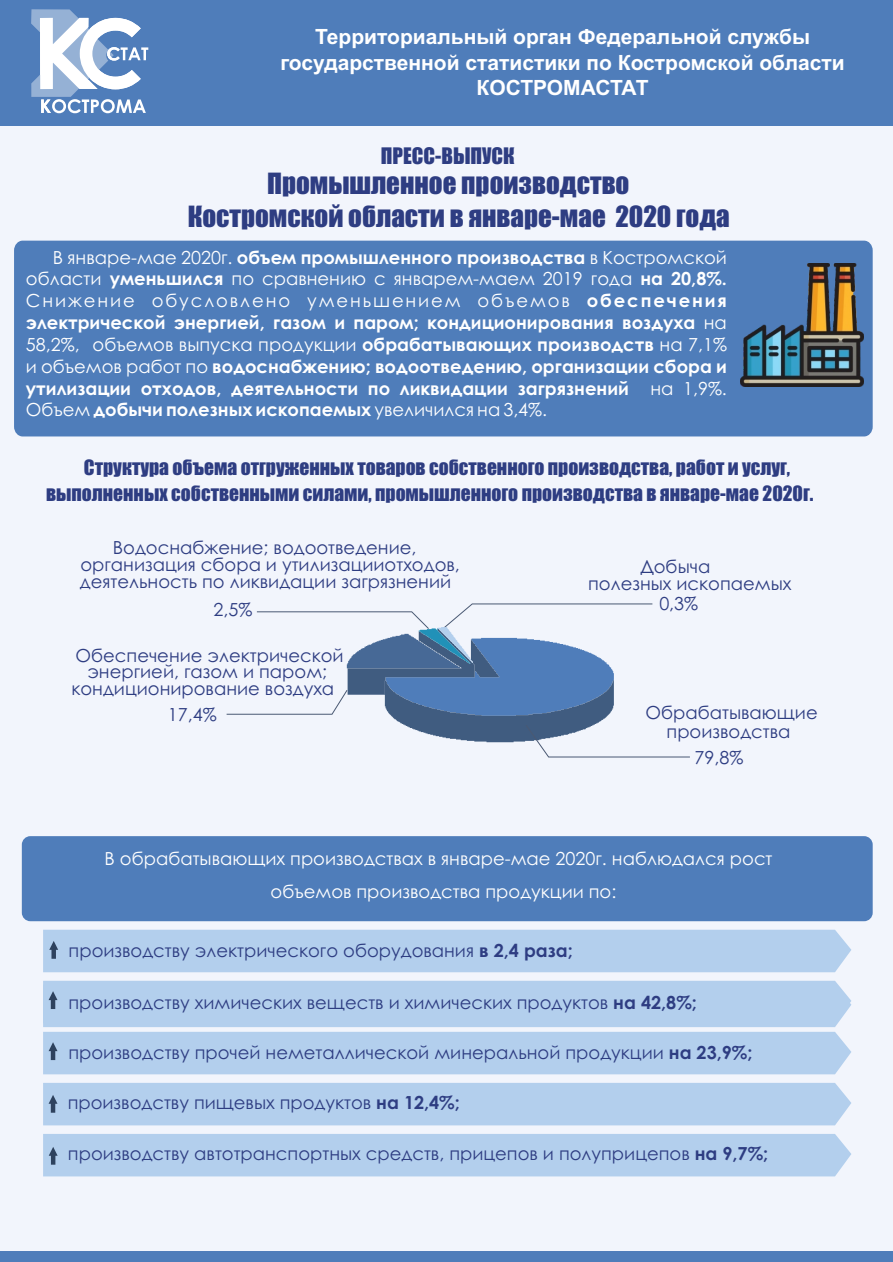
<style>
.page{position:relative;width:893px;height:1262px;background:#fff}
.page>*{position:absolute;margin:0;border:0;box-sizing:border-box;transform-origin:0 0}
.t1{font:27px/33.2px "Impact";color:#2e3d82}
.t2{font:700 21px/25.8px "Arial Cyr";color:#fff;text-align:center}
.t3{font:21px "Impact";color:#2e3d82}
.t4{font:19.5px/25.8px "Impact";color:#2e3d82}
.t5{font:18px/16.8px "Century Gothic";color:#2e3d82;text-align:center}
.t6{font:700 18px/21.8px "Century Gothic";color:#fff;text-align:justify}
.t7{font:18px/33.8px "Century Gothic";color:#fff;text-align:center}
.s1{font-weight:400}
.s2{font-weight:700}
</style>
<div class="page">
<div style="left:0;top:125px;width:893px;height:1125px;background:#f2f5fc"></div>
<div style="left:14px;top:241px;width:858px;height:195px;background:#4f7dba;border-radius:9px"></div>
<div style="left:22px;top:836px;width:850px;height:85px;background:#4f7dba;border-radius:9px"></div>
<div style="left:43px;top:929px;width:808px;height:43px;background:#b3cfed"></div>
<svg style="left:43px;top:980px;width:808px;height:94px;background:#b6d1ed"></svg>
<div style="left:1px;top:1250px;width:892px;height:11px;background:#4f7dba"></div>
<div style="left:1px;top:0;width:892px;height:126px;background:#4f7dba"></div>
<div style="left:43px;top:1083px;width:808px;height:42px;background:#b3cfed"></div>
<div style="left:43px;top:1134px;width:808px;height:42px;background:#b3cfed"></div>
<img style="left:740px;top:263px;width:123px;height:123px">
<svg style="left:31px;top:9px;width:118px;height:104px"></svg>
<svg style="left:226px;top:603px;width:464px;height:155px"></svg>
<p class="t2" style="left:280px;top:25px;width:565px">Территориальный орган Федеральной службы государственной статистики по Костромской области<br>КОСТРОМАСТАТ</p>
<p class="t3" style="left:381px;top:147px;width:135px">ПРЕСС-ВЫПУСК</p>
<h1 class="t1" style="left:188px;top:168px;width:543px;text-indent:79px">Промышленное производство<br>Костромской области в январе-мае 2020 года</h1>
<p class="t6" style="left:26px;top:248px;width:702px;text-indent:27px"><span class="s1">В январе-мае 2020г.</span> объем промышленного производства <span class="s1">в Костромской области</span> уменьшился <span class="s1">по сравнению с январем-маем 2019 года</span> на 20,8%.<br><span class="s1">Снижение обусловлено уменьшением объемов</span> обеспечения электрической энергией, газом и паром; кондиционирования воздуха <span class="s1">на 58,2%, объемов выпуска продукции</span> обрабатывающих производств <span class="s1">на 7,1% и объемов работ по</span> водоснабжению; водоотведению, организации сбора и утилизации отходов, деятельности по ликвидации загрязнений <span class="s1">на 1,9%.<br>Объем</span> добычи полезных ископаемых <span class="s1">увеличился на 3,4%.</span></p>
<p class="t4" style="left:46px;top:456px;width:768px;text-indent:38px">Структура объема отгруженных товаров собственного производства, работ и услуг, выполненных собственными силами, промышленного производства в январе-мае 2020г.</p>
<p class="t5" style="left:80px;top:541px;width:381px">Водоснабжение; водоотведение, организация сбора и утилизацииотходов, деятельность по ликвидации загрязнений</p>
<p class="t5" style="left:213px;top:603px;width:40px">2,5%</p>
<p class="t5" style="left:75px;top:649px;width:270px;line-height:15.8px">Обеспечение электрической энергией, газом и паром;</p>
<p class="t5" style="left:168px;top:677px;width:168px;line-height:26.4px;text-align:left;text-indent:-96px">кондиционирование воздуха<br>17,4%</p>
<p class="t5" style="left:588px;top:559px;width:205px;line-height:17.2px;text-align:left;text-indent:52px">Добыча полезных ископаемых</p>
<p class="t5" style="left:659px;top:597px;width:40px">0,3%</p>
<p class="t5" style="left:645px;top:705px;width:174px;line-height:18.5px">Обрабатывающие производства</p>
<p class="t5" style="left:694px;top:751px;width:50px">79,8%</p>
<p class="t7" style="left:105px;top:843px;width:669px">В обрабатывающих производствах в январе-мае 2020г. наблюдался рост объемов производства продукции по:</p>
<p class="t5" style="left:69px;top:943px;width:505px">производству электрического оборудования <span class="s2">в 2,4 раза;</span></p>
<p class="t5" style="left:68px;top:995px;width:630px">производству химических веществ и химических продуктов <span class="s2">на 42,8%;</span></p>
<p class="t5" style="left:68px;top:1045px;width:685px">производству прочей неметаллической минеральной продукции <span class="s2">на 23,9%;</span></p>
<p class="t5" style="left:68px;top:1095px;width:393px">производству пищевых продуктов <span class="s2">на 12,4%;</span></p>
<p class="t5" style="left:68px;top:1147px;width:701px">производству автотранспортных средств, прицепов и полуприцепов <span class="s2">на 9,7%;</span></p>
</div>
